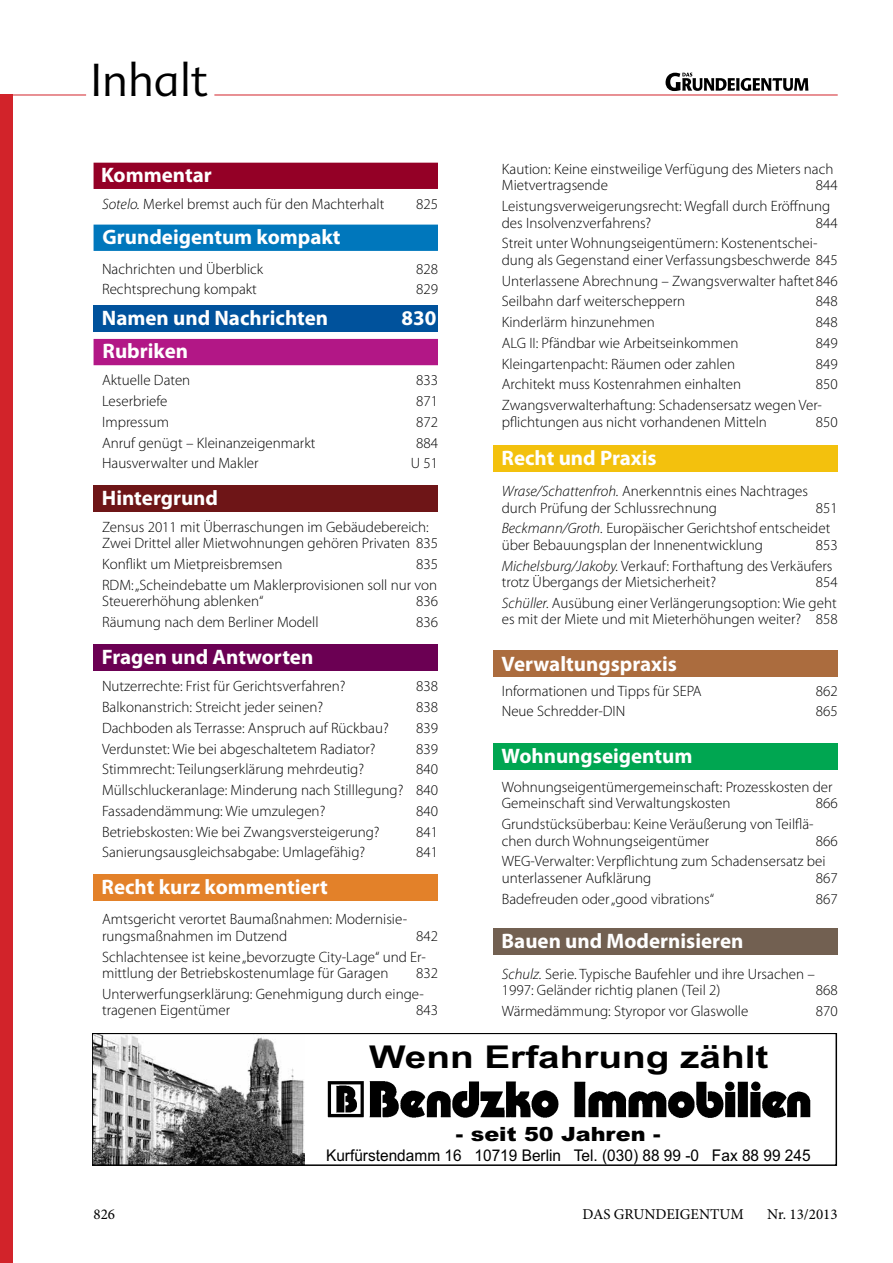
<style>
.page{position:relative;width:893px;height:1263px;background:#fff}
.page>*{position:absolute;margin:0;border:0;box-sizing:border-box;transform-origin:0 0}
.t1{font:300 45px "Advert";color:#000}
.t2{font:700 31.5px "Arial";color:#000;scale:1.23 1}
.t3{font:700 21px "Myriad Pro";color:#fff}
.t4{font:900 19.65px "Arial";color:#000;scale:1.14 1}
.t5{font:16.05px "Arial";color:#000;scale:.96 1}
.t6{font:300 15px/20.7px "Myriad Pro";color:#000}
.t7{font:15px "Minion Pro";color:#000}
.s1{font-style:italic}
</style>
<div class="page">
<hr style="left:214px;top:95px;width:624px;height:1px;background:#d2232a">
<div style="left:0;top:95px;width:13px;height:1168px;background:#d2232a"></div>
<svg style="left:666px;top:73px;width:142px;height:18px"></svg>
<hr style="left:0;top:95px;width:86px;height:1px;background:#d2232a">
<div style="left:94px;top:163px;width:344px;height:26px;background:#940026"></div>
<div style="left:94px;top:339px;width:344px;height:26px;background:#b21786"></div>
<div style="left:94px;top:225px;width:344px;height:26px;background:#0077bc;border:2px solid #0077bc"></div>
<div style="left:94px;top:305px;width:344px;height:27px;background:#00529c"></div>
<div style="left:94px;top:486px;width:344px;height:26px;background:#6e1517"></div>
<div style="left:94px;top:644px;width:344px;height:26px;background:#6b0053"></div>
<div style="left:94px;top:874px;width:344px;height:26px;background:#e38129"></div>
<div style="left:493px;top:445px;width:345px;height:26px;background:#f3c10d"></div>
<div style="left:493px;top:743px;width:345px;height:26px;background:#00a651"></div>
<div style="left:493px;top:928px;width:345px;height:26px;background:#726051"></div>
<div style="left:493px;top:650px;width:345px;height:27px;background:#ab6c3e"></div>
<img style="left:95px;top:1036px;width:210px;height:126px">
<img style="left:327px;top:1081px;width:232px;height:36px">
<img style="left:574px;top:1081px;width:236px;height:37px">
<div style="left:92px;top:1033px;width:745px;height:132px;border:2px solid #000"></div>
<h1 class="t1" style="left:90px;top:54px;width:119px">Inhalt</h1>
<h3 class="t3" style="left:101px;top:161px;width:112px">Kommentar</h3>
<p class="t6" style="left:102px;top:194px;width:284px"><span class="s1">Sotelo.</span> Merkel bremst auch für den Machterhalt</p>
<p class="t6" style="left:416px;top:194px;width:23px">825</p>
<h3 class="t3" style="left:103px;top:223px;width:240px">Grundeigentum kompakt</h3>
<p class="t6" style="left:102px;top:258px;width:163px">Nachrichten und Überblick</p>
<p class="t6" style="left:416px;top:258px;width:23px">828</p>
<p class="t6" style="left:102px;top:279px;width:156px">Rechtsprechung kompakt</p>
<p class="t6" style="left:416px;top:279px;width:23px">829</p>
<h3 class="t3" style="left:102px;top:304px;width:228px">Namen und Nachrichten</h3>
<h3 class="t3" style="left:401px;top:304px;width:36px">830</h3>
<h3 class="t3" style="left:103px;top:338px;width:87px">Rubriken</h3>
<p class="t6" style="left:102px;top:370px;width:90px">Aktuelle Daten</p>
<p class="t6" style="left:416px;top:370px;width:23px">833</p>
<p class="t6" style="left:102px;top:391px;width:67px">Leserbriefe</p>
<p class="t6" style="left:416px;top:391px;width:23px">871</p>
<p class="t6" style="left:102px;top:411px;width:68px">Impressum</p>
<p class="t6" style="left:416px;top:411px;width:23px">872</p>
<p class="t6" style="left:102px;top:432px;width:215px">Anruf genügt – Kleinanzeigenmarkt</p>
<p class="t6" style="left:416px;top:432px;width:23px">884</p>
<p class="t6" style="left:102px;top:453px;width:158px">Hausverwalter und Makler</p>
<p class="t6" style="left:411px;top:453px;width:29px">U 51</p>
<h3 class="t3" style="left:102px;top:484px;width:118px">Hintergrund</h3>
<p class="t6" style="left:102px;top:519px;width:337px;line-height:16.5px">Zensus 2011 mit Überraschungen im Gebäudebereich:<br>Zwei Drittel aller Mietwohnungen gehören Privaten 835</p>
<p class="t6" style="left:102px;top:554px;width:182px">Konflikt um Mietpreisbremsen</p>
<p class="t6" style="left:102px;top:554px;width:337px;text-align:right">835<br>RDM: „Scheindebatte um Maklerprovisionen soll nur von</p>
<p class="t6" style="left:102px;top:591px;width:163px">Steuererhöhung ablenken“</p>
<p class="t6" style="left:416px;top:591px;width:23px">836</p>
<p class="t6" style="left:102px;top:612px;width:218px">Räumung nach dem Berliner Modell</p>
<p class="t6" style="left:416px;top:612px;width:23px">836</p>
<h3 class="t3" style="left:102px;top:643px;width:213px">Fragen und Antworten</h3>
<p class="t6" style="left:102px;top:676px;width:245px">Nutzerrechte: Frist für Gerichtsverfahren?</p>
<p class="t6" style="left:416px;top:676px;width:23px">838</p>
<p class="t6" style="left:102px;top:696px;width:223px">Balkonanstrich: Streicht jeder seinen?</p>
<p class="t6" style="left:416px;top:696px;width:23px">838</p>
<p class="t6" style="left:102px;top:717px;width:288px">Dachboden als Terrasse: Anspruch auf Rückbau?</p>
<p class="t6" style="left:416px;top:717px;width:23px">839</p>
<p class="t6" style="left:102px;top:738px;width:275px">Verdunstet: Wie bei abgeschaltetem Radiator?</p>
<p class="t6" style="left:416px;top:738px;width:23px">839</p>
<p class="t6" style="left:102px;top:759px;width:264px">Stimmrecht: Teilungserklärung mehrdeutig?</p>
<p class="t6" style="left:102px;top:759px;width:337px;text-align:justify;text-indent:314px">840<br>Müllschluckeranlage: Minderung nach Stilllegung? 840<br>Fassadendämmung: Wie umzulegen?</p>
<p class="t6" style="left:416px;top:800px;width:23px">840</p>
<p class="t6" style="left:102px;top:821px;width:279px">Betriebskosten: Wie bei Zwangsversteigerung?</p>
<p class="t6" style="left:416px;top:821px;width:23px">841</p>
<p class="t6" style="left:102px;top:842px;width:265px">Sanierungsausgleichsabgabe: Umlagefähig?</p>
<p class="t6" style="left:416px;top:842px;width:23px">841</p>
<h3 class="t3" style="left:102px;top:873px;width:228px">Recht kurz kommentiert</h3>
<p class="t6" style="left:102px;top:911px;width:307px;line-height:16.5px">Amtsgericht verortet Baumaßnahmen: Modernisie&shy;rungsmaßnahmen im Dutzend</p>
<p class="t6" style="left:102px;top:925px;width:337px;text-indent:314px">842<br>Schlachtensee ist keine „bevorzugte City-Lage“ und Er-</p>
<p class="t6" style="left:102px;top:963px;width:288px">mittlung der Betriebskostenumlage für Garagen</p>
<p class="t6" style="left:102px;top:963px;width:337px;text-indent:314px">832<br>Unterwerfungserklärung: Genehmigung durch einge-</p>
<p class="t6" style="left:102px;top:1000px;width:130px">tragenen Eigentümer</p>
<p class="t6" style="left:416px;top:1000px;width:23px">843</p>
<p class="t6" style="left:502px;top:160px;width:333px;line-height:16.5px">Kaution: Keine einstweilige Verfügung des Mieters nach<br>Mietvertragsende</p>
<p class="t6" style="left:502px;top:175px;width:337px;text-indent:314px">844<br>Leistungsverweigerungsrecht: Wegfall durch Eröffnung</p>
<p class="t6" style="left:502px;top:212px;width:151px">des Insolvenzverfahrens?</p>
<p class="t6" style="left:502px;top:212px;width:337px;text-indent:314px">844<br>Streit unter Wohnungseigentümern: Kostenentschei-</p>
<p class="t6" style="left:502px;top:249px;width:337px;text-align:justify">dung als Gegenstand einer Verfassungsbeschwerde 845<br>Unterlassene Abrechnung – Zwangsverwalter haftet846<br>Seilbahn darf weiterscheppern</p>
<p class="t6" style="left:816px;top:291px;width:23px">848</p>
<p class="t6" style="left:502px;top:312px;width:155px">Kinderlärm hinzunehmen</p>
<p class="t6" style="left:816px;top:312px;width:23px">848</p>
<p class="t6" style="left:502px;top:332px;width:238px">ALG II: Pfändbar wie Arbeitseinkommen</p>
<p class="t6" style="left:816px;top:332px;width:23px">849</p>
<p class="t6" style="left:502px;top:353px;width:235px">Kleingartenpacht: Räumen oder zahlen</p>
<p class="t6" style="left:816px;top:353px;width:23px">849</p>
<p class="t6" style="left:502px;top:374px;width:241px">Architekt muss Kostenrahmen einhalten</p>
<p class="t6" style="left:502px;top:374px;width:337px;text-indent:314px">850<br>Zwangsverwalterhaftung: Schadensersatz wegen Ver-</p>
<p class="t6" style="left:502px;top:411px;width:267px">pflichtungen aus nicht vorhandenen Mitteln</p>
<p class="t6" style="left:816px;top:411px;width:23px">850</p>
<h3 class="t3" style="left:502px;top:444px;width:157px">Recht und Praxis</h3>
<p class="t6" style="left:502px;top:483px;width:308px;line-height:16.5px"><span class="s1">Wrase/Schattenfroh.</span> Anerkenntnis eines Nachtrages durch Prüfung der Schlussrechnung</p>
<p class="t6" style="left:502px;top:497px;width:337px;text-indent:314px">851<br><span class="s1">Beckmann/Groth.</span> Europäischer Gerichtshof entscheidet</p>
<p class="t6" style="left:502px;top:534px;width:263px">über Bebauungsplan der Innenentwicklung</p>
<p class="t6" style="left:502px;top:534px;width:337px;text-indent:314px">853<br><span class="s1">Michelsburg/Jakoby.</span> Verkauf: Forthaftung des Verkäufers</p>
<p class="t6" style="left:502px;top:572px;width:216px">trotz Übergangs der Mietsicherheit?</p>
<p class="t6" style="left:502px;top:572px;width:337px;text-align:right">854<br><span class="s1">Schüller.</span> Ausübung einer Verlängerungsoption: Wie geht</p>
<p class="t6" style="left:502px;top:609px;width:337px">es mit der Miete und mit Mieterhöhungen weiter? 858</p>
<h3 class="t3" style="left:502px;top:650px;width:177px">Verwaltungspraxis</h3>
<p class="t6" style="left:502px;top:680px;width:201px">Informationen und Tipps für SEPA</p>
<p class="t6" style="left:816px;top:680px;width:23px">862</p>
<p class="t6" style="left:502px;top:701px;width:125px">Neue Schredder-DIN</p>
<p class="t6" style="left:816px;top:701px;width:23px">865</p>
<h3 class="t3" style="left:502px;top:742px;width:192px">Wohnungseigentum</h3>
<p class="t6" style="left:502px;top:778px;width:332px;line-height:16.5px">Wohnungseigentümergemeinschaft: Prozesskosten der<br>Gemeinschaft sind Verwaltungskosten</p>
<p class="t6" style="left:816px;top:793px;width:23px">866</p>
<p class="t6" style="left:502px;top:816px;width:313px;line-height:16.5px">Grundstücksüberbau: Keine Veräußerung von Teilflä&shy;chen durch Wohnungseigentümer</p>
<p class="t6" style="left:502px;top:830px;width:337px;text-indent:314px">866<br>WEG-Verwalter: Verpflichtung zum Schadensersatz bei</p>
<p class="t6" style="left:502px;top:867px;width:151px">unterlassener Aufklärung</p>
<p class="t6" style="left:816px;top:867px;width:23px">867</p>
<p class="t6" style="left:502px;top:888px;width:214px">Badefreuden oder „good vibrations“</p>
<p class="t6" style="left:816px;top:888px;width:23px">867</p>
<h3 class="t3" style="left:502px;top:927px;width:243px">Bauen und Modernisieren</h3>
<p class="t6" style="left:502px;top:965px;width:315px;line-height:16.5px"><span class="s1">Schulz.</span> Serie. Typische Baufehler und ihre Ursachen –<br>1997: Geländer richtig planen (Teil 2)</p>
<p class="t6" style="left:816px;top:980px;width:23px">868</p>
<p class="t6" style="left:502px;top:1001px;width:248px">Wärmedämmung: Styropor vor Glaswolle</p>
<p class="t6" style="left:816px;top:1001px;width:23px">870</p>
<h2 class="t2" style="left:369px;top:1036px;width:326px">Wenn Erfahrung zählt</h2>
<h3 class="t4" style="left:456px;top:1121px;width:181px">- seit 50 Jahren -</h3>
<p class="t5" style="left:326px;top:1145px;width:506px">Kurfürstendamm 16 10719 Berlin Tel. (030) 88 99 -0 Fax 88 99 245</p>
<p class="t7" style="left:94px;top:1204px;width:23px">826</p>
<p class="t7" style="left:583px;top:1204px;width:163px">DAS GRUNDEIGENTUM</p>
<p class="t7" style="left:767px;top:1204px;width:72px">Nr. 13/2013</p>
</div>
